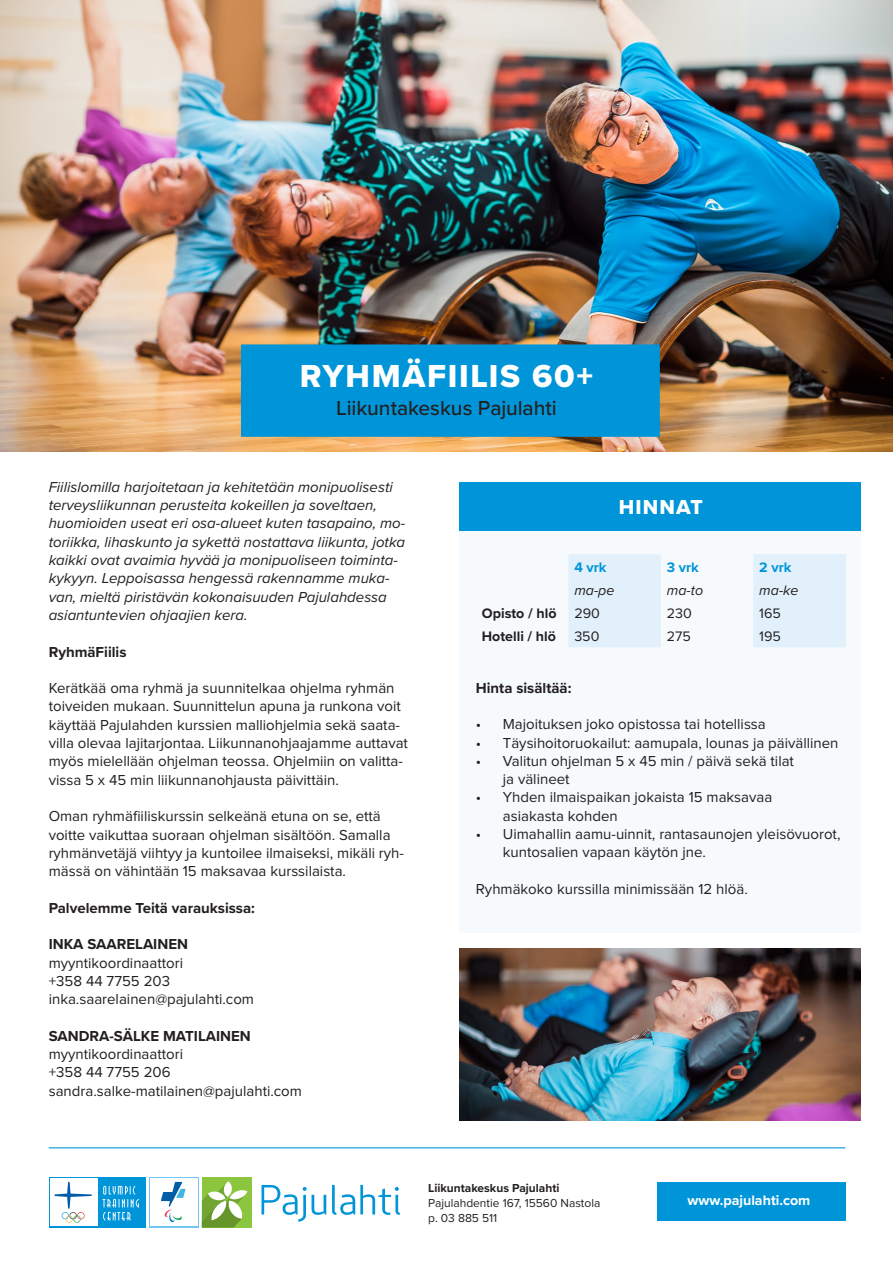
<style>
.page{position:relative;width:893px;height:1263px;background:#fff}
.page>*{position:absolute;margin:0;border:0;box-sizing:border-box;transform-origin:0 0}
.Leipäteksti_9_5_pt{font:33px "Proxima Nova Extrabld";letter-spacing:.05em;color:#fff}
.Leipäteksti_9_5_pt-2{font:500 21px "Proxima Nova";letter-spacing:-.005em;color:#231f20}
.Infoboksin_otsikko{font:21px "Proxima Nova Extrabld";letter-spacing:.055em;color:#fff}
.Infoboksi_9_pt{font:15px/18.3px "Proxima Nova";color:#231f20}
.Infoboksi_9_pt-2{font:italic 15px/18.3px "Proxima Nova";color:#231f20}
.Infoboksi_9_pt-3{font:700 15px "Proxima Nova";color:#231f20}
.leipis{font:700 15px "Proxima Nova";color:#231f20}
.Leipäteksti_9_5_pt-3{font:700 14.25px "Proxima Nova";color:#231f20}
.Leipäteksti_9_5_pt-4{font:14.25px "Proxima Nova";color:#231f20}
.Leipäteksti_englanti{font:700 14.25px "Proxima Nova";color:#fff}
.Leipäteksti_9_5_pt-5{font:italic 14.25px "Proxima Nova";color:#231f20}
.Leipäteksti_9_5_pt-6{font:700 14.25px "Proxima Nova";color:#0095d9}
.Osoitetiedot_8_pt{font:12px "Proxima Nova";color:#231f20}
.Osoitetiedot_8_pt-2{font:700 12px "Proxima Nova";color:#231f20}
</style>
<div class="page">
<div style="left:459px;top:525px;width:401px;height:407px;background:#f6fafd"></div>
<div style="left:459px;top:483px;width:401px;height:48px;background:#0095d9"></div>
<svg style="left:568px;top:554px;width:278px;height:93px"></svg>
<div style="left:657px;top:1182px;width:188px;height:39px;background:#0095d9"></div>
<hr style="left:49px;top:1147px;width:796px;height:1px;background:#0095d9">
<svg style="left:261px;top:1185px;width:139px;height:37px"></svg>
<div style="left:202px;top:1177px;width:50px;height:50px;background:#8bc63e"></div>
<svg style="left:202px;top:1182px;width:45px;height:45px"></svg>
<svg style="left:161px;top:1182px;width:24px;height:40px"></svg>
<div style="left:49px;top:1177px;width:96px;height:50px;background:#0095d9"></div>
<svg style="left:103px;top:1186px;width:36px;height:34px"></svg>
<div style="left:50px;top:1178px;width:47px;height:48px;background:#fff"></div>
<svg style="left:55px;top:1182px;width:37px;height:41px"></svg>
<img style="left:0;top:0;width:893px;height:451px">
<div style="left:241px;top:344px;width:419px;height:93px;background:#0095d9"></div>
<img style="left:459px;top:948px;width:401px;height:173px">
<p class="Leipäteksti_9_5_pt" style="left:300px;top:351px;width:295px">RYHMÄFIILIS 60+</p>
<p class="Leipäteksti_9_5_pt-2" style="left:336px;top:392px;width:222px">Liikuntakeskus Pajulahti</p>
<p class="Infoboksi_9_pt-2" style="left:49px;top:477px;width:358px">Fiilislomilla harjoitetaan ja kehitetään monipuolisesti terveysliikunnan perusteita kokeillen ja soveltaen, huomioiden useat eri osa-alueet kuten tasapaino, mo&shy;toriikka, lihaskunto ja sykettä nostattava liikunta, jotka kaikki ovat avaimia hyvää ja monipuoliseen toiminta&shy;kykyyn. Leppoisassa hengessä rakennamme muka&shy;van, mieltä piristävän kokonaisuuden Pajulahdessa asiantuntevien ohjaajien kera.</p>
<p class="Infoboksi_9_pt-3" style="left:49px;top:640px;width:79px">RyhmäFiilis</p>
<p class="Infoboksi_9_pt" style="left:49px;top:680px;width:361px">Kerätkää oma ryhmä ja suunnitelkaa ohjelma ryhmän toiveiden mukaan. Suunnittelun apuna ja runkona voit käyttää Pajulahden kurssien malliohjelmia sekä saata&shy;villa olevaa lajitarjontaa. Liikunnanohjaajamme auttavat myös mielellään ohjelman teossa. Ohjelmiin on valitta&shy;vissa 5 x 45 min liikunnanohjausta päivittäin.</p>
<p class="Infoboksi_9_pt" style="left:49px;top:808px;width:357px">Oman ryhmäfiiliskurssin selkeänä etuna on se, että voitte vaikuttaa suoraan ohjelman sisältöön. Samalla ryhmänvetäjä viihtyy ja kuntoilee ilmaiseksi, mikäli ryh&shy;mässä on vähintään 15 maksavaa kurssilaista.</p>
<p class="Infoboksi_9_pt-3" style="left:49px;top:896px;width:208px">Palvelemme Teitä varauksissa:</p>
<p class="Infoboksi_9_pt-3" style="left:49px;top:933px;width:141px">INKA SAARELAINEN</p>
<p class="Infoboksi_9_pt" style="left:49px;top:954px;width:136px">myyntikoordinaattori</p>
<p class="Infoboksi_9_pt" style="left:49px;top:972px;width:123px">+358 44 7755 203</p>
<p class="Infoboksi_9_pt" style="left:49px;top:991px;width:207px">inka.saarelainen@pajulahti.com</p>
<p class="Infoboksi_9_pt-3" style="left:49px;top:1025px;width:204px">SANDRA-SÄLKE MATILAINEN</p>
<p class="Infoboksi_9_pt" style="left:49px;top:1046px;width:136px">myyntikoordinaattori</p>
<p class="Infoboksi_9_pt" style="left:49px;top:1064px;width:123px">+358 44 7755 206</p>
<p class="Infoboksi_9_pt" style="left:49px;top:1082px;width:255px">sandra.salke-matilainen@pajulahti.com</p>
<p class="Infoboksin_otsikko" style="left:619px;top:491px;width:85px">HINNAT</p>
<p class="Leipäteksti_9_5_pt-6" style="left:574px;top:556px;width:34px">4 vrk</p>
<p class="Leipäteksti_9_5_pt-6" style="left:667px;top:556px;width:34px">3 vrk</p>
<p class="Leipäteksti_9_5_pt-6" style="left:759px;top:556px;width:34px">2 vrk</p>
<p class="Leipäteksti_9_5_pt-5" style="left:574px;top:579px;width:42px">ma-pe</p>
<p class="Leipäteksti_9_5_pt-5" style="left:667px;top:579px;width:38px">ma-to</p>
<p class="Leipäteksti_9_5_pt-5" style="left:759px;top:579px;width:41px">ma-ke</p>
<p class="Leipäteksti_9_5_pt-3" style="left:482px;top:603px;width:76px">Opisto / hlö</p>
<p class="Leipäteksti_9_5_pt-4" style="left:574px;top:607px;width:27px">290</p>
<p class="Leipäteksti_9_5_pt-4" style="left:667px;top:607px;width:27px">230</p>
<p class="Leipäteksti_9_5_pt-4" style="left:759px;top:607px;width:23px">165</p>
<p class="Leipäteksti_9_5_pt-3" style="left:482px;top:626px;width:76px">Hotelli / hlö</p>
<p class="Leipäteksti_9_5_pt-4" style="left:574px;top:630px;width:27px">350</p>
<p class="Leipäteksti_9_5_pt-4" style="left:667px;top:630px;width:26px">275</p>
<p class="Leipäteksti_9_5_pt-4" style="left:759px;top:630px;width:23px">195</p>
<p class="leipis" style="left:476px;top:676px;width:97px">Hinta sisältää:</p>
<p class="Infoboksi_9_pt" style="left:476px;top:716px;width:291px">• Majoituksen joko opistossa tai hotellissa</p>
<p class="Infoboksi_9_pt" style="left:476px;top:734px;width:364px">• Täysihoitoruokailut: aamupala, lounas ja päivällinen</p>
<p class="Infoboksi_9_pt" style="left:503px;top:752px;width:293px;text-indent:-27px">• Valitun ohjelman 5 x 45 min / päivä sekä tilat ja välineet</p>
<p class="Infoboksi_9_pt" style="left:503px;top:789px;width:271px;text-indent:-27px">• Yhden ilmaispaikan jokaista 15 maksavaa asiakasta kohden</p>
<p class="Infoboksi_9_pt" style="left:503px;top:825px;width:339px;text-indent:-27px">• Uimahallin aamu-uinnit, rantasaunojen yleisövuorot, kuntosalien vapaan käytön jne.</p>
<p class="Infoboksi_9_pt" style="left:476px;top:880px;width:273px">Ryhmäkoko kurssilla minimissään 12 hlöä.</p>
<p class="Osoitetiedot_8_pt-2" style="left:428px;top:1179px;width:133px">Liikuntakeskus Pajulahti</p>
<p class="Osoitetiedot_8_pt" style="left:428px;top:1197px;width:174px">Pajulahdentie 167, 15560 Nastola</p>
<p class="Osoitetiedot_8_pt" style="left:428px;top:1212px;width:71px">p. 03 885 511</p>
<p class="Leipäteksti_englanti" style="left:687px;top:1189px;width:124px">www.pajulahti.com</p>
</div>
